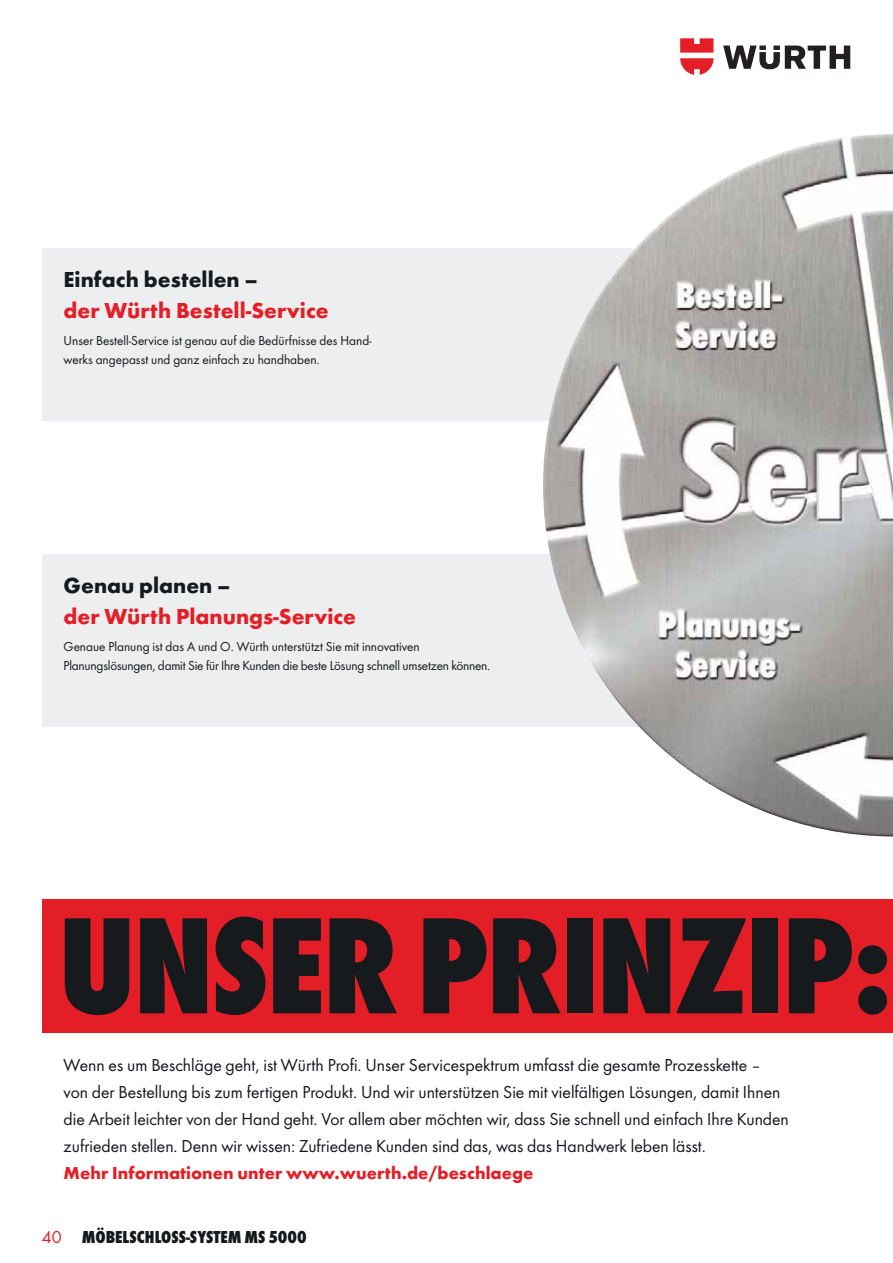
<style>
.page{position:relative;width:893px;height:1263px;background:#fff}
.page>*{position:absolute;margin:0;border:0;box-sizing:border-box;transform-origin:0 0}
.t1{font:800 condensed 142.5px "Wuerth";letter-spacing:-.015em;color:#161a1d}
.t2{font:700 22.5px "Wuerth";color:#e41e26}
.t3{font:700 22.5px "Wuerth";color:#161a1d}
.t4{font:18px/27px "Wuerth";color:#161a1d}
.t5{font:700 18px "Wuerth";color:#e41e26}
.t6{font:800 condensed 18px "Wuerth";color:#161a1d}
.t7{font:13.5px/19px "Wuerth";color:#161a1d}
.s1{font-weight:400;font-stretch:normal;color:#e41e26}
</style>
<div class="page">
<svg style="left:723px;top:46px;width:127px;height:23px"></svg>
<svg style="left:680px;top:38px;width:33px;height:37px"></svg>
<div style="left:42px;top:899px;width:850px;height:134px;background:#e41e26"></div>
<div style="left:42px;top:249px;width:808px;height:172px;background:#edeeef"></div>
<div style="left:42px;top:555px;width:808px;height:172px;background:#edeeef"></div>
<img style="left:543px;top:134px;width:349px;height:703px">
<p class="t3" style="left:64px;top:271px;width:196px">Einfach bestellen –</p>
<p class="t2" style="left:64px;top:301px;width:266px">der Würth Bestell-Service</p>
<p class="t7" style="left:64px;top:332px;width:310px">Unser Bestell-Service ist genau auf die Bedürfnisse des Hand&shy;werks angepasst und ganz einfach zu handhaben.</p>
<p class="t3" style="left:64px;top:577px;width:169px">Genau planen –</p>
<p class="t2" style="left:64px;top:608px;width:294px">der Würth Planungs-Service</p>
<p class="t7" style="left:64px;top:638px;width:428px">Genaue Planung ist das A und O. Würth unterstützt Sie mit innovativen<br>Planungslösungen, damit Sie für Ihre Kunden die beste Lösung schnell umsetzen können.</p>
<h1 class="t1" style="left:58px;top:881px;width:837px">UNSER PRINZIP:</h1>
<p class="t4" style="left:64px;top:1053px;width:727px">Wenn es um Beschläge geht, ist Würth Profi. Unser Servicespektrum umfasst die gesamte Prozesskette – von der Bestellung bis zum fertigen Produkt. Und wir unterstützen Sie mit vielfältigen Lösungen, damit Ihnen die Arbeit leichter von der Hand geht. Vor allem aber möchten wir, dass Sie schnell und einfach Ihre Kunden zufrieden stellen. Denn wir wissen: Zufriedene Kunden sind das, was das Handwerk leben lässt.</p>
<p class="t5" style="left:64px;top:1166px;width:471px">Mehr Informationen unter www.wuerth.de/beschlaege</p>
<p class="t6" style="left:42px;top:1227px;width:266px"><span class="s1">40</span> MÖBELSCHLOSS-SYSTEM MS 5000</p>
</div>
